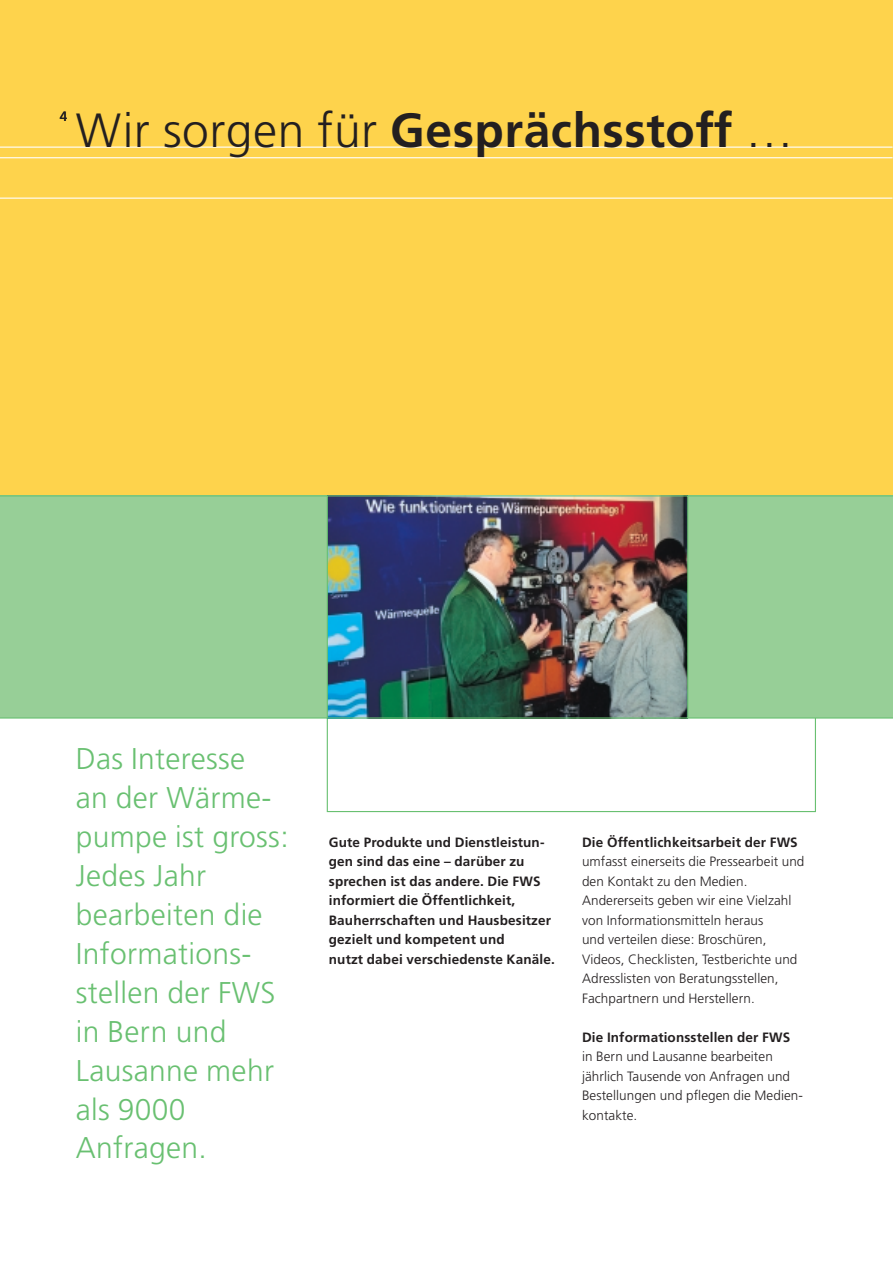
<style>
.page{position:relative;width:893px;height:1263px;background:#fff}
.page>*{position:absolute;margin:0;border:0;box-sizing:border-box;transform-origin:0 0}
.t1{font:700 48px "Frutiger";letter-spacing:.01em;color:#231f20}
.t2{font:300 30px/39px "Frutiger";letter-spacing:.01em;color:#69c071}
.t3{font:300 13.5px/19.5px "Frutiger";letter-spacing:.005em;color:#231f20}
.t4{font:700 13.5px/19.5px "Frutiger";letter-spacing:.01em;color:#231f20}
.t5{font:13.5px "Frutiger";color:#231f20}
.s1{font-weight:300}
</style>
<div class="page">
<div style="left:0;top:0;width:892px;height:495px;background:#fed34c"></div>
<div style="left:0;top:495px;width:892px;height:224px;background:#97cf97"></div>
<hr style="left:0;top:157px;width:892px;height:1px;background:#fff">
<hr style="left:0;top:147px;width:892px;height:1px;background:#fff">
<hr style="left:0;top:198px;width:892px;height:1px;background:#fff">
<img style="left:329px;top:497px;width:357px;height:220px">
<div style="left:327px;top:495px;width:361px;height:224px;border:1px solid #69c071"></div>
<p class="t5" style="left:60px;top:111px;width:9px">4</p>
<h1 class="t1" style="left:76px;top:111px;width:719px"><span class="s1">Wir sorgen für</span> Gesprächsstoff <span class="s1">…</span></h1>
<h2 class="t2" style="left:76px;top:741px;width:214px">Das Interesse<br>an der Wärme&shy;pumpe ist gross:<br>Jedes Jahr bearbeiten die<br>Informations&shy;stellen der FWS in Bern und<br>Lausanne mehr als 9000<br>Anfragen.</h2>
<p class="t4" style="left:329px;top:834px;width:227px">Gute Produkte und Dienstleistun&shy;gen sind das eine – darüber zu sprechen ist das andere. Die FWS informiert die Öffentlichkeit,<br>Bauherrschaften und Hausbesitzer gezielt und kompetent und<br>nutzt dabei verschiedenste Kanäle.</p>
<p class="t4" style="left:582px;top:834px;width:217px">Die Öffentlichkeitsarbeit der FWS</p>
<p class="t3" style="left:582px;top:853px;width:224px">umfasst einerseits die Pressearbeit und den Kontakt zu den Medien.<br>Andererseits geben wir eine Vielzahl von Informationsmitteln heraus<br>und verteilen diese: Broschüren, Videos, Checklisten, Testberichte und Adresslisten von Beratungsstellen, Fachpartnern und Herstellern.</p>
<p class="t4" style="left:582px;top:1028px;width:210px">Die Informationsstellen der FWS</p>
<p class="t3" style="left:582px;top:1048px;width:222px">in Bern und Lausanne bearbeiten jährlich Tausende von Anfragen und<br>Bestellungen und pflegen die Medien&shy;kontakte.</p>
</div>
